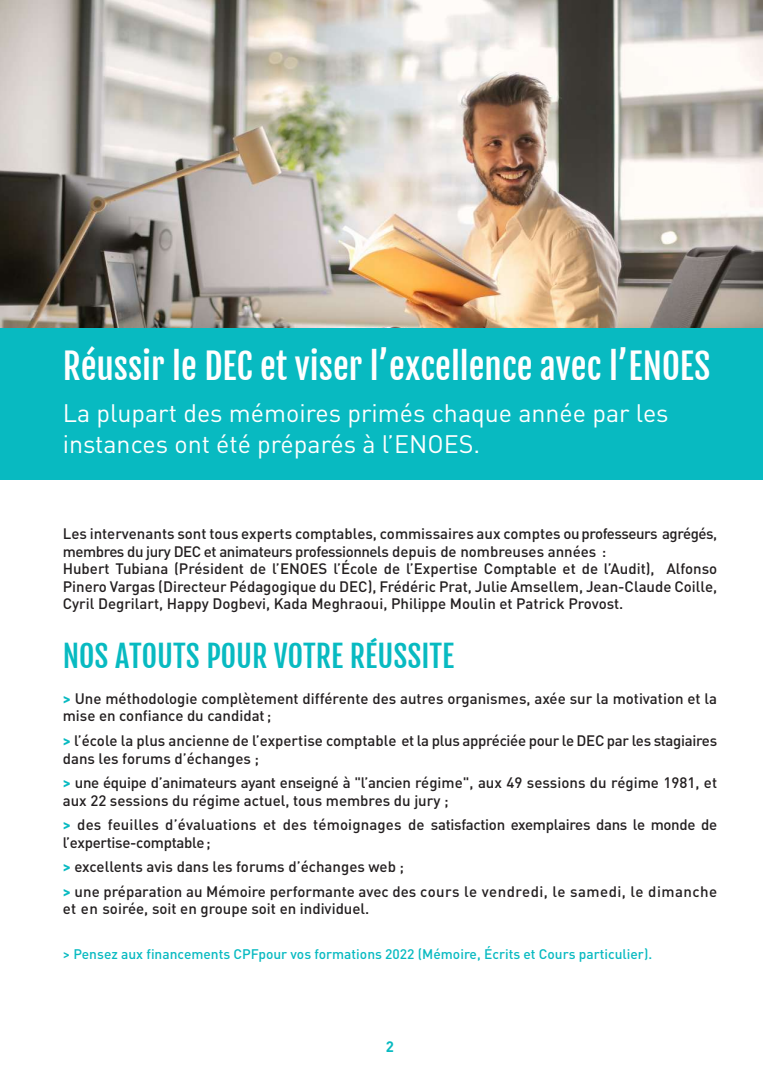
<style>
.page{position:relative;width:780px;height:1088px;background:#fff}
.page>*{position:absolute;margin:0;border:0;box-sizing:border-box;transform-origin:0 0}
.t1{font:35px "Fjalla One";color:#fff}
.t2{font:30px "Fjalla One";color:#08bac1}
.t3{font:25px/31.2px "DINOT";color:#fff}
.t4{font:500 15px/17.5px "DINOT";color:#231f20}
.t5{font:500 15px/17.5px "DINOT";letter-spacing:-.02em;color:#231f20}
.t6{font:700 15px "DINOT";color:#08bac1}
.t7{font:500 13.75px "DINOT";color:#08bac1}
.s1{font-weight:700;color:#08bac1}
</style>
<div class="page">
<img style="left:0;top:0;width:762px;height:328px">
<div style="left:0;top:328px;width:762px;height:151px;background:#08bac1"></div>
<h1 class="t1" style="left:63px;top:345px;width:649px">Réussir le DEC et viser l’excellence avec l’ENOES</h1>
<h3 class="t3" style="left:63px;top:397px;width:607px">La plupart des mémoires primés chaque année par les instances ont été préparés à l’ENOES.</h3>
<p class="t4" style="left:63px;top:525px;width:656px">Les intervenants sont tous experts comptables, commissaires aux comptes ou professeurs agrégés, membres du jury DEC et animateurs professionnels depuis de nombreuses années :<br>Hubert Tubiana (Président de l’ENOES l’École de l’Expertise Comptable et de l’Audit), Alfonso Pinero Vargas (Directeur Pédagogique du DEC), Frédéric Prat, Julie Amsellem, Jean-Claude Coille, Cyril Degrilart, Happy Dogbevi, Kada Meghraoui, Philippe Moulin et Patrick Provost.</p>
<h2 class="t2" style="left:63px;top:637px;width:393px">NOS ATOUTS POUR VOTRE RÉUSSITE</h2>
<p class="t4" style="left:63px;top:689px;width:656px"><span class="s1">&gt;</span> Une méthodologie complètement différente des autres organismes, axée sur la motivation et la mise en confiance du candidat;</p>
<p class="t4" style="left:63px;top:731px;width:656px"><span class="s1">&gt;</span> l’école la plus ancienne de l’expertise comptable et la plus appréciée pour le DEC par les stagiaires dans les forums d’échanges ;</p>
<p class="t4" style="left:63px;top:773px;width:656px"><span class="s1">&gt;</span> une équipe d’animateurs ayant enseigné à "l’ancien régime", aux 49 sessions du régime 1981, et aux 22 sessions du régime actuel, tous membres du jury ;</p>
<p class="t5" style="left:63px;top:816px;width:656px"><span class="s1">&gt;</span> des feuilles d’évaluations et des témoignages de satisfaction exemplaires dans le monde de l’expertise-comptable;</p>
<p class="t4" style="left:63px;top:854px;width:656px;line-height:24.6px"><span class="s1">&gt;</span> excellents avis dans les forums d’échanges web ;<br><span class="s1">&gt;</span> une préparation au Mémoire performante avec des cours le vendredi, le samedi, le dimanche</p>
<p class="t4" style="left:63px;top:900px;width:308px">et en soirée, soit en groupe soit en individuel.</p>
<p class="t7" style="left:63px;top:945px;width:591px">&gt; Pensez aux financements CPFpour vos formations 2022 (Mémoire, Écrits et Cours particulier).</p>
<p class="t6" style="left:386px;top:1036px;width:10px">2</p>
</div>
